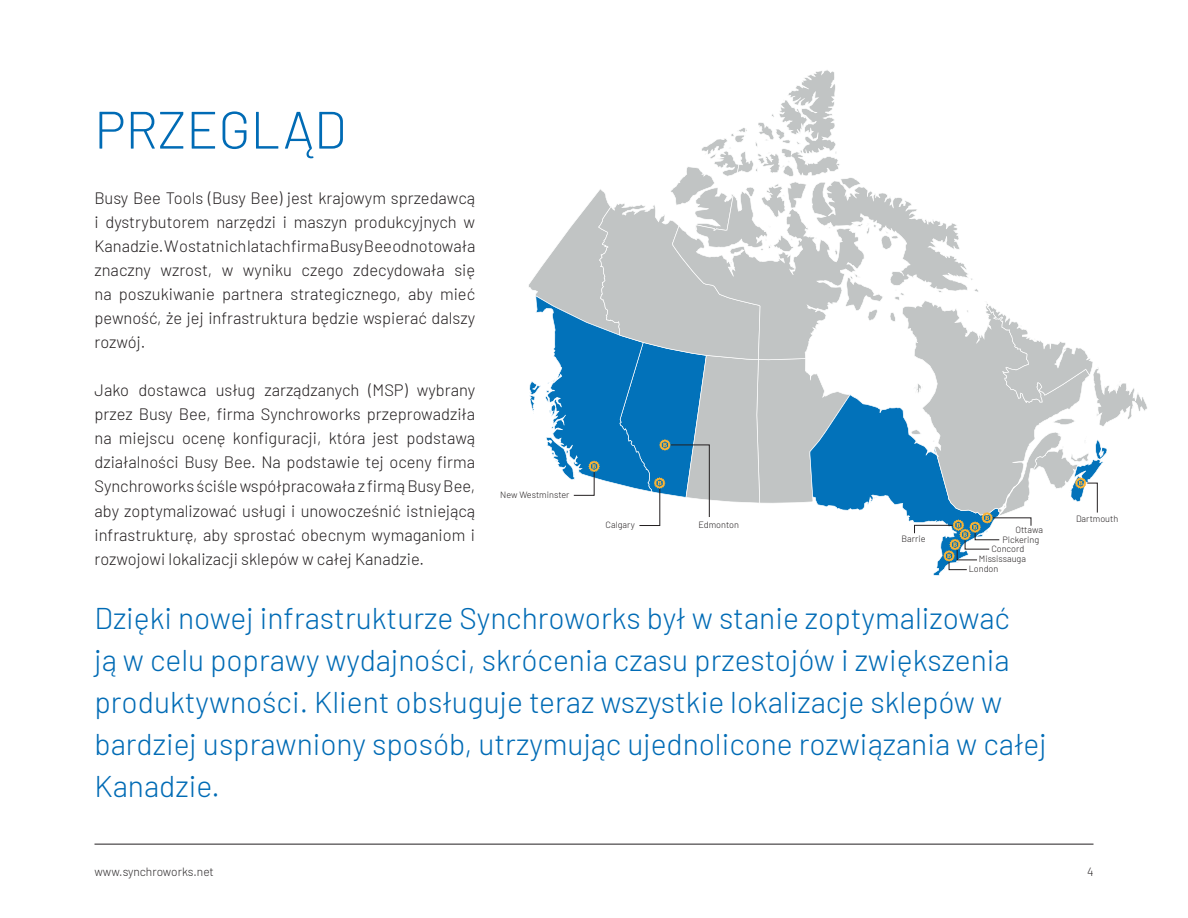
<style>
.page{position:relative;width:1188px;height:918px;background:#fff}
.page>*{position:absolute;margin:0;border:0;box-sizing:border-box;transform-origin:0 0}
.t1{font:300 52.5px "Barlow";color:#006bb5}
.t2{font:300 30px/42px "Barlow";color:#006bb5}
.t3{font:300 16.5px/24px "Barlow";color:#231f20;text-align:justify}
.t4{font:300 12px "Barlow";letter-spacing:-.005em;color:#2c292a}
.t5{font:300 9.15px "Barlow";color:#231f20}
</style>
<div class="page">
<hr style="left:94px;top:844px;width:1000px;height:1px;background:#231f20">
<svg style="left:758px;top:70px;width:78px;height:57px"></svg>
<svg style="left:528px;top:127px;width:619px;height:449px"></svg>
<h1 class="t1" style="left:94px;top:92px;width:253px">PRZEGLĄD</h1>
<p class="t3" style="left:94px;top:185px;width:382px">Busy Bee Tools (Busy Bee) jest krajowym sprzedawcą i dystrybutorem narzędzi i maszyn produkcyjnych w Kanadzie. W ostatnich latach firma Busy Bee odnotowała znaczny wzrost, w wyniku czego zdecydowała się na poszukiwanie partnera strategicznego, aby mieć pewność, że jej infrastruktura będzie wspierać dalszy rozwój.</p>
<p class="t3" style="left:94px;top:377px;width:382px">Jako dostawca usług zarządzanych (MSP) wybrany przez Busy Bee, firma Synchroworks przeprowadziła na miejscu ocenę konfiguracji, która jest podstawą działalności Busy Bee. Na podstawie tej oceny firma Synchroworks ściśle współpracowała z firmą Busy Bee, aby zoptymalizować usługi i unowocześnić istniejącą infrastrukturę, aby sprostać obecnym wymaganiom i rozwojowi lokalizacji sklepów w całej Kanadzie.</p>
<p class="t5" style="left:500px;top:488px;width:71px">New Westminster</p>
<p class="t5" style="left:606px;top:518px;width:31px">Calgary</p>
<p class="t5" style="left:698px;top:518px;width:42px">Edmonton</p>
<p class="t5" style="left:902px;top:532px;width:25px">Barrie</p>
<p class="t5" style="left:1015px;top:523px;width:29px">Ottawa</p>
<p class="t5" style="left:1002px;top:533px;width:38px">Pickering</p>
<p class="t5" style="left:991px;top:543px;width:34px">Concord</p>
<p class="t5" style="left:979px;top:552px;width:49px">Mississauga</p>
<p class="t5" style="left:969px;top:563px;width:31px">London</p>
<p class="t2" style="left:94px;top:595px;width:954px">Dzięki nowej infrastrukturze Synchroworks był w stanie zoptymalizować<br>ją w celu poprawy wydajności, skrócenia czasu przestojów i zwiększenia produktywności. Klient obsługuje teraz wszystkie lokalizacje sklepów w bardziej usprawniony sposób, utrzymując ujednolicone rozwiązania w całej Kanadzie.</p>
<p class="t5" style="left:1076px;top:512px;width:44px">Dartmouth</p>
<p class="t4" style="left:94px;top:863px;width:121px">www.synchroworks.net</p>
<p class="t4" style="left:1087px;top:863px;width:8px">4</p>
</div>
